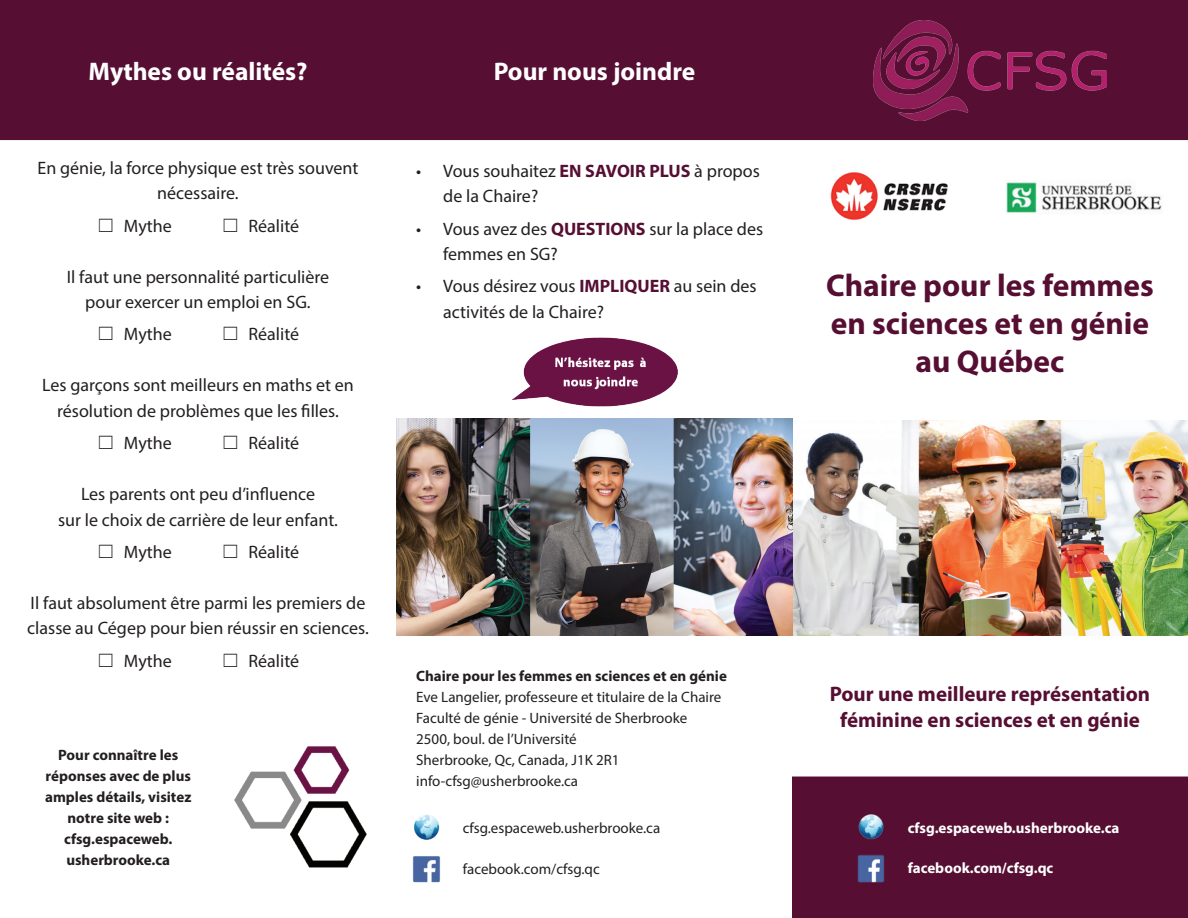
<style>
.page{position:relative;width:1188px;height:918px;background:#fff}
.page>*{position:absolute;margin:0;border:0;box-sizing:border-box;transform-origin:0 0}
.t1{font:700 31.5px/37.8px "Myriad Pro";color:#560f33;text-align:center}
.t2{font:700 25.5px "Myriad Pro";color:#fff}
.t3{font:700 21px/25.2px "Myriad Pro";color:#560f33;text-align:center}
.t4{font:18px/25.5px "Myriad Pro";color:#231f20}
.t5{font:15px/21px "Myriad Pro";color:#231f20}
.t6{font:700 15px/21px "Myriad Pro";color:#231f20;text-align:center}
.t7{font:700 15px "Myriad Pro";color:#fff}
.s1{font-family:"MS Gothic"}
.s2{font-weight:700;color:#560f33}
</style>
<div class="page">
<img style="left:396px;top:419px;width:792px;height:216px">
<img style="left:830px;top:172px;width:118px;height:48px">
<img style="left:1006px;top:182px;width:156px;height:31px">
<div style="left:0;top:0;width:1188px;height:140px;background:#560f33"></div>
<div style="left:792px;top:777px;width:396px;height:141px;background:#560f33"></div>
<img style="left:873px;top:20px;width:234px;height:100px">
<img style="left:414px;top:814px;width:26px;height:26px">
<img style="left:412px;top:856px;width:29px;height:27px">
<img style="left:856px;top:812px;width:30px;height:30px">
<img style="left:856px;top:854px;width:30px;height:29px">
<img style="left:235px;top:746px;width:131px;height:121px">
<img style="left:512px;top:338px;width:166px;height:68px">
<h2 class="t2" style="left:88px;top:54px;width:221px">Mythes ou réalités?</h2>
<h2 class="t2" style="left:494px;top:54px;width:203px">Pour nous joindre</h2>
<p class="t4" style="left:38px;top:155px;width:322px;text-align:center">En génie, la force physique est très souvent nécessaire.</p>
<p class="t4" style="left:97px;top:213px;width:77px"><span class="s1">☐</span> Mythe</p>
<p class="t4" style="left:221px;top:213px;width:79px"><span class="s1">☐</span> Réalité</p>
<p class="t4" style="left:67px;top:264px;width:264px;text-align:center">Il faut une personnalité particulière pour exercer un emploi en SG.</p>
<p class="t4" style="left:97px;top:321px;width:77px"><span class="s1">☐</span> Mythe</p>
<p class="t4" style="left:221px;top:321px;width:79px"><span class="s1">☐</span> Réalité</p>
<p class="t4" style="left:42px;top:372px;width:313px;text-align:center">Les garçons sont meilleurs en maths et en résolution de problèmes que les filles.</p>
<p class="t4" style="left:97px;top:430px;width:77px"><span class="s1">☐</span> Mythe</p>
<p class="t4" style="left:221px;top:430px;width:79px"><span class="s1">☐</span> Réalité</p>
<p class="t4" style="left:58px;top:481px;width:281px;text-align:center">Les parents ont peu d’influence<br>sur le choix de carrière de leur enfant.</p>
<p class="t4" style="left:97px;top:539px;width:77px"><span class="s1">☐</span> Mythe</p>
<p class="t4" style="left:221px;top:539px;width:79px"><span class="s1">☐</span> Réalité</p>
<p class="t4" style="left:27px;top:590px;width:343px">Il faut absolument être parmi les premiers de classe au Cégep pour bien réussir en sciences.</p>
<p class="t4" style="left:97px;top:648px;width:77px"><span class="s1">☐</span> Mythe</p>
<p class="t4" style="left:221px;top:648px;width:79px"><span class="s1">☐</span> Réalité</p>
<p class="t6" style="left:45px;top:744px;width:148px">Pour connaître les réponses avec de plus amples détails, visitez notre site web : cfsg.espaceweb. usherbrooke.ca</p>
<p class="t4" style="left:443px;top:158px;width:318px;text-indent:-27px">• Vous souhaitez <span class="s2">EN SAVOIR PLUS</span> à propos de la Chaire?</p>
<p class="t4" style="left:443px;top:216px;width:321px;text-indent:-27px">• Vous avez des <span class="s2">QUESTIONS</span> sur la place des femmes en SG?</p>
<p class="t4" style="left:443px;top:273px;width:315px;text-indent:-27px">• Vous désirez vous <span class="s2">IMPLIQUER</span> au sein des activités de la Chaire?</p>
<p class="t6" style="left:416px;top:664px;width:312px">Chaire pour les femmes en sciences et en génie</p>
<p class="t5" style="left:416px;top:686px;width:307px">Eve Langelier, professeure et titulaire de la Chaire Faculté de génie - Université de Sherbrooke 2500, boul. de l’Université<br>Sherbrooke, Qc, Canada, J1K 2R1 info-cfsg@usherbrooke.ca</p>
<p class="t5" style="left:463px;top:818px;width:199px">cfsg.espaceweb.usherbrooke.ca</p>
<p class="t5" style="left:463px;top:858px;width:139px">facebook.com/cfsg.qc</p>
<h1 class="t1" style="left:826px;top:266px;width:329px">Chaire pour les femmes en sciences et en génie au Québec</h1>
<p class="t3" style="left:830px;top:681px;width:322px">Pour une meilleure représentation féminine en sciences et en génie</p>
<p class="t7" style="left:908px;top:818px;width:213px">cfsg.espaceweb.usherbrooke.ca</p>
<p class="t7" style="left:908px;top:859px;width:147px">facebook.com/cfsg.qc</p>
</div>
